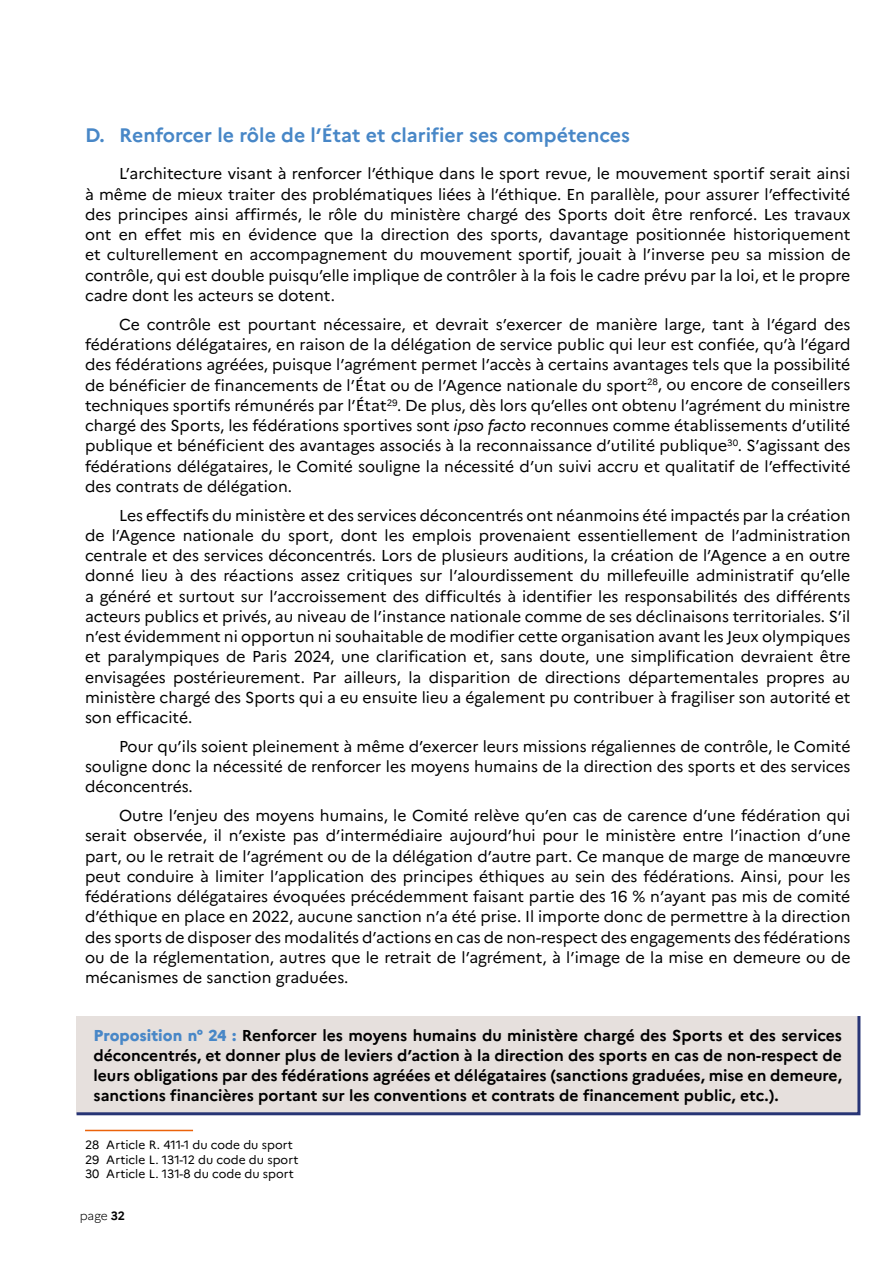
<style>
.page{position:relative;width:893px;height:1263px;background:#fff}
.page>*{position:absolute;margin:0;border:0;box-sizing:border-box;transform-origin:0 0}
.t1{font:700 19.5px "Marianne";color:#4887c7}
.t2{font:15.75px/20.2px "Marianne";color:#000;text-align:justify}
.t3{font:700 15.75px/20.2px "Marianne";color:#000;text-align:justify}
.t4{font:12px/14.4px "Marianne";color:#000}
.t5{font:300 12px "Marianne";color:#000}
.s1{font-style:italic}
.s2{font-weight:800;color:#4887c7}
.s3{font-weight:700}
</style>
<div class="page">
<div style="left:76px;top:1016px;width:785px;height:100px;background:#e6e0dd"></div>
<hr style="left:85px;top:1130px;width:108px;height:1px;background:#eb6209">
<p class="t1" style="left:85px;top:123px;width:546px">D. Renforcer le rôle de l’État et clarifier ses compétences</p>
<p class="t2" style="left:85px;top:164px;width:767px;text-indent:34px">L’architecture visant à renforcer l’éthique dans le sport revue, le mouvement sportif serait ainsi à même de mieux traiter des problématiques liées à l’éthique. En parallèle, pour assurer l’effectivité des principes ainsi affirmés, le rôle du ministère chargé des Sports doit être renforcé. Les travaux ont en effet mis en évidence que la direction des sports, davantage positionnée historiquement et culturellement en accompagnement du mouvement sportif, jouait à l’inverse peu sa mission de contrôle, qui est double puisqu’elle implique de contrôler à la fois le cadre prévu par la loi, et le propre cadre dont les acteurs se dotent.</p>
<p class="t2" style="left:85px;top:314px;width:767px;text-indent:34px">Ce contrôle est pourtant nécessaire, et devrait s’exercer de manière large, tant à l’égard des fédérations délégataires, en raison de la délégation de service public qui leur est confiée, qu’à l’égard des fédérations agréées, puisque l’agrément permet l’accès à certains avantages tels que la possibilité de bénéficier de financements de l’État ou de l’Agence nationale du sport<sup>28</sup>, ou encore de conseillers techniques sportifs rémunérés par l’État<sup>29</sup>. De plus, dès lors qu’elles ont obtenu l’agrément du ministre chargé des Sports, les fédérations sportives sont <span class="s1">ipso facto</span> reconnues comme établissements d’utilité publique et bénéficient des avantages associés à la reconnaissance d’utilité publique<sup>30</sup>. S’agissant des fédérations délégataires, le Comité souligne la nécessité d’un suivi accru et qualitatif de l’effectivité des contrats de délégation.</p>
<p class="t2" style="left:85px;top:505px;width:767px;text-indent:34px">Les effectifs du ministère et des services déconcentrés ont néanmoins été impactés par la création de l’Agence nationale du sport, dont les emplois provenaient essentiellement de l’administration centrale et des services déconcentrés. Lors de plusieurs auditions, la création de l’Agence a en outre donné lieu à des réactions assez critiques sur l’alourdissement du millefeuille administratif qu’elle a généré et surtout sur l’accroissement des difficultés à identifier les responsabilités des différents acteurs publics et privés, au niveau de l’instance nationale comme de ses déclinaisons territoriales. S’il n’est évidemment ni opportun ni souhaitable de modifier cette organisation avant les Jeux olympiques et paralympiques de Paris 2024, une clarification et, sans doute, une simplification devraient être envisagées postérieurement. Par ailleurs, la disparition de directions départementales propres au ministère chargé des Sports qui a eu ensuite lieu a également pu contribuer à fragiliser son autorité et son efficacité.</p>
<p class="t2" style="left:85px;top:736px;width:767px;text-indent:34px">Pour qu’ils soient pleinement à même d’exercer leurs missions régaliennes de contrôle, le Comité souligne donc la nécessité de renforcer les moyens humains de la direction des sports et des services déconcentrés.</p>
<p class="t2" style="left:85px;top:805px;width:767px;text-indent:34px">Outre l’enjeu des moyens humains, le Comité relève qu’en cas de carence d’une fédération qui serait observée, il n’existe pas d’intermédiaire aujourd’hui pour le ministère entre l’inaction d’une part, ou le retrait de l’agrément ou de la délégation d’autre part. Ce manque de marge de manœuvre peut conduire à limiter l’application des principes éthiques au sein des fédérations. Ainsi, pour les fédérations délégataires évoquées précédemment faisant partie des 16 % n’ayant pas mis de comité d’éthique en place en 2022, aucune sanction n’a été prise. Il importe donc de permettre à la direction des sports de disposer des modalités d’actions en cas de non-respect des engagements des fédérations ou de la réglementation, autres que le retrait de l’agrément, à l’image de la mise en demeure ou de mécanismes de sanction graduées.</p>
<p class="t3" style="left:94px;top:1025px;width:750px"><span class="s2">Proposition n° 24 :</span> Renforcer les moyens humains du ministère chargé des Sports et des services déconcentrés, et donner plus de leviers d’action à la direction des sports en cas de non-respect de leurs obligations par des fédérations agréées et délégataires (sanctions graduées, mise en demeure, sanctions financières portant sur les conventions et contrats de financement public, etc.).</p>
<p class="t4" style="left:85px;top:1137px;width:215px">28 Article R. 411-1 du code du sport<br>29 Article L. 131-12 du code du sport<br>30 Article L. 131-8 du code du sport</p>
<p class="t5" style="left:80px;top:1209px;width:47px">page <span class="s3">32</span></p>
</div>
